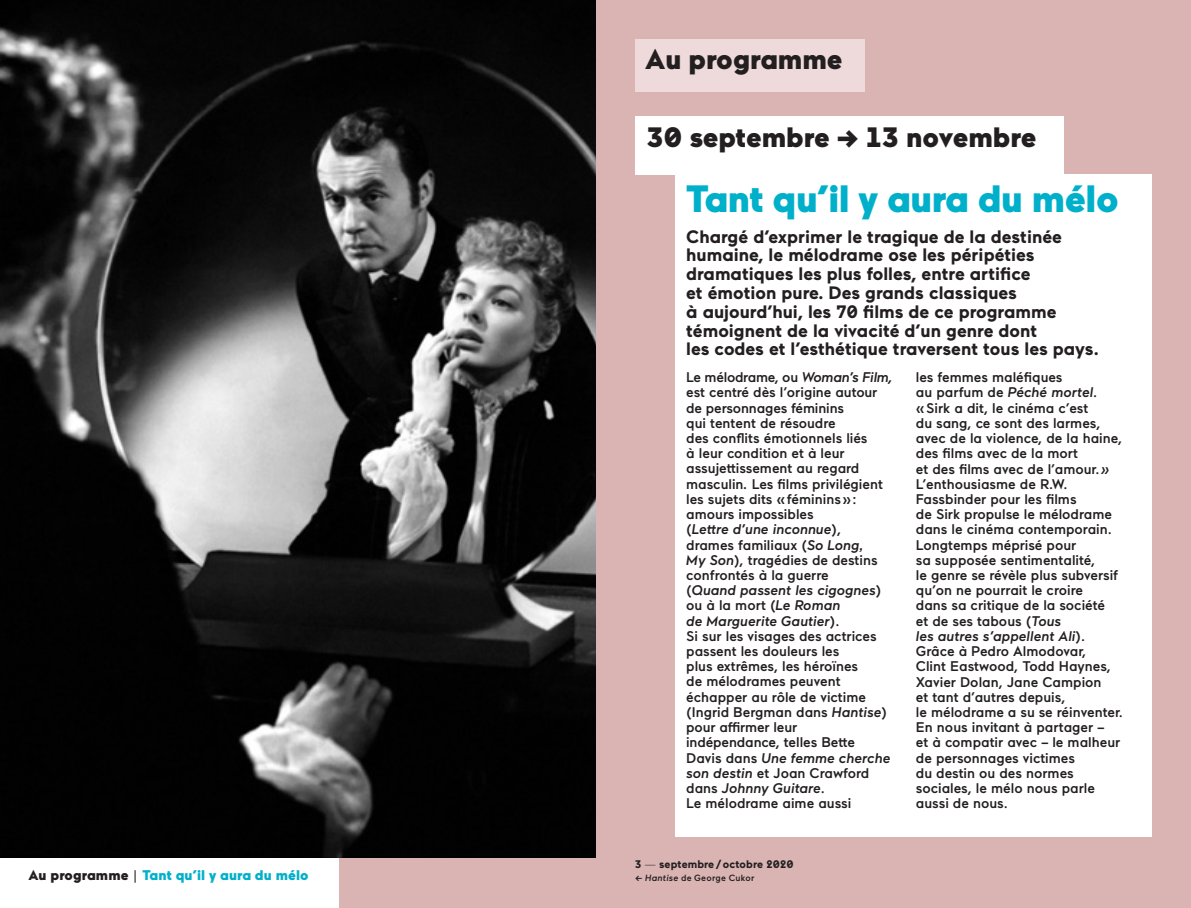
<style>
.page{position:relative;width:1191px;height:908px;background:#fff}
.page>*{position:absolute;margin:0;border:0;box-sizing:border-box;transform-origin:0 0}
.t1{font:900 38px "Maax";letter-spacing:-.01em;color:#00b0ca}
.t2{font:900 28px "Maax";color:#231f20}
.t3{font:700 18px/18.8px "Maax";color:#231f20}
.t4{font:500 14px/15.2px "Maax";color:#231f20}
.t5{font:900 14px "Maax";letter-spacing:.01em;color:#00b0ca}
.t6{font:700 11px "Maax";letter-spacing:.01em;color:#231f20}
.t7{font:500 9px "Maax";letter-spacing:.03em;color:#231f20}
.s1{color:#231f20}
.s2{font-weight:400;color:#231f20}
.s3{font-style:italic}
.s4{font-weight:300}
</style>
<div class="page">
<div style="left:0;top:0;width:1191px;height:907px;background:#dab4b2"></div>
<div style="left:635px;top:40px;width:230px;height:52px;background:#eedada"></div>
<div style="left:635px;top:116px;width:428px;height:58px;background:#fff"></div>
<div style="left:0;top:857px;width:338px;height:50px;background:#fff"></div>
<div style="left:675px;top:174px;width:476px;height:662px;background:#fff"></div>
<img style="left:0;top:0;width:595px;height:857px">
<p class="t5" style="left:28px;top:865px;width:282px"><span class="s1">Au programme</span> <span class="s2">|</span> Tant qu’il y aura du mélo</p>
<h2 class="t2" style="left:645px;top:41px;width:199px">Au programme</h2>
<h2 class="t2" style="left:646px;top:119px;width:391px">30 septembre → 13 novembre</h2>
<h1 class="t1" style="left:686px;top:174px;width:434px">Tant qu’il y aura du mélo</h1>
<p class="t3" style="left:686px;top:226px;width:414px">Chargé d’exprimer le tragique de la destinée humaine, le mélodrame ose les péripéties dramatiques les plus folles, entre artifice<br>et émotion pure. Des grands classiques<br>à aujourd’hui, les 70 films de ce programme témoignent de la vivacité d’un genre dont<br>les codes et l’esthétique traversent tous les pays.</p>
<p class="t4" style="left:686px;top:369px;width:208px">Le mélodrame, ou <span class="s3">Woman’s Film, </span>est centré dès l’origine autour de personnages féminins<br>qui tentent de résoudre<br>des conflits émotionnels liés<br>à leur condition et à leur assujettissement au regard masculin<span class="s3">.</span> Les films privilégient les sujets dits « féminins» : amours impossibles<br>(<span class="s3">Lettre d’une inconnue</span>),<br>drames familiaux (<span class="s3">So Long,<br>My Son</span>), tragédies de destins confrontés à la guerre<br>(<span class="s3">Quand passent les cigognes</span>) ou à la mort (<span class="s3">Le Roman<br>de Marguerite Gautier</span>).<br>Si sur les visages des actrices passent les douleurs les<br>plus extrêmes, les héroïnes<br>de mélodrames peuvent échapper au rôle de victime (Ingrid Bergman dans <span class="s3">Hantise</span>) pour affirmer leur indépendance, telles Bette<br>Davis dans <span class="s3">Une femme cherche son destin</span> et Joan Crawford dans <span class="s3">Johnny Guitare</span>.<br>Le mélodrame aime aussi</p>
<p class="t4" style="left:916px;top:369px;width:208px">les femmes maléfiques<br>au parfum de <span class="s3">Péché mortel</span>.<br>« Sirk a dit, le cinéma c’est<br>du sang, ce sont des larmes, avec de la violence, de la haine, des films avec de la mort<br>et des films avec de l’amour.<span class="s3">»<br></span>L’enthousiasme de R.W.<br>Fassbinder pour les films<br>de Sirk propulse le mélodrame dans le cinéma contemporain.<br>Longtemps méprisé pour<br>sa supposée sentimentalité,<br>le genre se révèle plus subversif qu’on ne pourrait le croire<br>dans sa critique de la société<br>et de ses tabous (<span class="s3">Tous<br>les autres s’appellent Ali</span>).<br>Grâce à Pedro Almodovar,<br>Clint Eastwood, Todd Haynes,<br>Xavier Dolan, Jane Campion<br>et tant d’autres depuis,<br>le mélodrame a su se réinventer.<br>En nous invitant à partager –<br>et à compatir avec – le malheur de personnages victimes<br>du destin ou des normes sociales, le mélo nous parle aussi de nous.</p>
<p class="t6" style="left:635px;top:856px;width:160px">3 <span class="s4">—</span> septembre / octobre 2020</p>
<p class="t7" style="left:635px;top:871px;width:121px">← <span class="s3">Hantise</span> de George Cukor</p>
</div>
